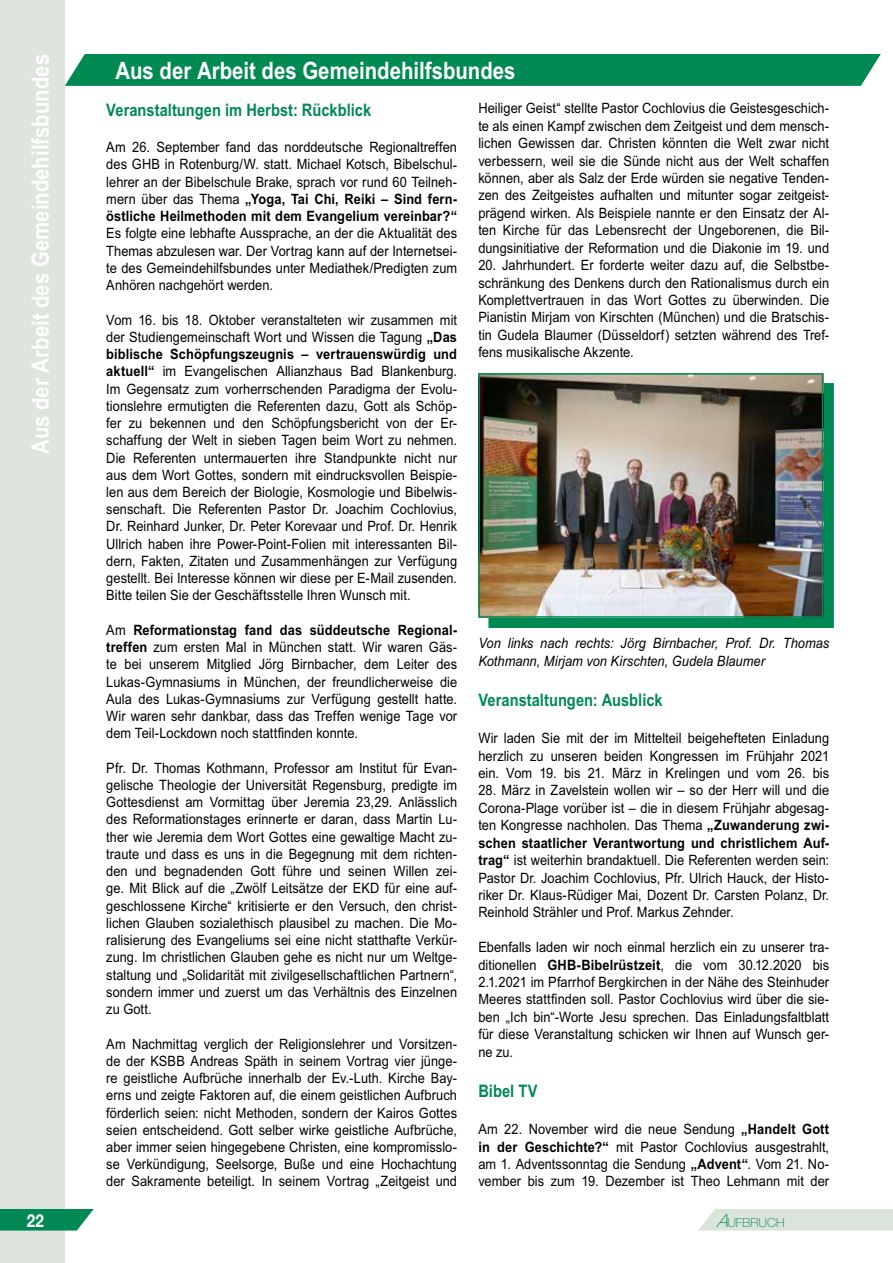
<style>
.page{position:relative;width:893px;height:1263px;background:#fff}
.page>*{position:absolute;margin:0;border:0;box-sizing:border-box;transform-origin:0 0}
.t1{font:700 24px "Arial";color:#fff;scale:.85 1}
.t2{font:700 18px "Helvetica Neue";color:#fff;scale:.85 1}
.t3{font:700 17.25px "Arial";color:#008953;scale:.85 1}
.t4{font:14.25px/17.2px "Arial";color:#000;text-align:justify;scale:.9 1}
.t5{font:italic 14.25px/17.4px "Arial";color:#000;scale:.9 1}
.t6{font:100 12.6px "Helvetica Neue";color:#008953}
.s1{font-weight:700}
.s2{font-style:italic;font-size:18px}
</style>
<div class="page">
<div style="left:699px;top:1209px;width:194px;height:21px;background:#dbe4da"></div>
<div style="left:0;top:0;width:65px;height:1263px;background:#dde5dc"></div>
<svg style="left:0;top:1209px;width:94px;height:21px;background:#179362"></svg>
<div style="left:489px;top:383px;width:345px;height:245px;background:#008953"></div>
<img style="left:481px;top:376px;width:339px;height:239px">
<div style="left:478px;top:373px;width:345px;height:245px;border:2px solid #008953"></div>
<div style="left:65px;top:54px;width:816px;height:32px;background:#008953"></div>
<h1 class="t1" style="left:27px;top:454px;width:472px;rotate:-90deg">Aus der Arbeit des Gemeindehilfsbundes</h1>
<h1 class="t1" style="left:115px;top:57px;width:472px">Aus der Arbeit des Gemeindehilfsbundes</h1>
<p class="t3" style="left:106px;top:100px;width:313px">Veranstaltungen im Herbst: Rückblick</p>
<p class="t4" style="left:106px;top:139px;width:391px">Am 26. September fand das norddeutsche Regionaltreffen des GHB in Rotenburg/W. statt. Michael Kotsch, Bibelschul&shy;lehrer an der Bibelschule Brake, sprach vor rund 60 Teilneh&shy;mern über das Thema <span class="s1">„Yoga, Tai Chi, Reiki – Sind fern&shy;östliche Heilmethoden mit dem Evangelium vereinbar?“</span></p>
<p class="t4" style="left:106px;top:225px;width:391px">Es folgte eine lebhafte Aussprache, an der die Aktualität des Themas abzulesen war. Der Vortrag kann auf der Internetsei&shy;te des Gemeindehilfsbundes unter Mediathek/Predigten zum Anhören nachgehört werden.</p>
<p class="t4" style="left:106px;top:311px;width:391px">Vom 16. bis 18. Oktober veranstalteten wir zusammen mit der Studiengemeinschaft Wort und Wissen die Tagung <span class="s1">„Das biblische Schöpfungszeugnis – vertrauenswürdig und aktuell“</span> im Evangelischen Allianzhaus Bad Blankenburg.<br>Im Gegensatz zum vorherrschenden Paradigma der Evolu&shy;tionslehre ermutigten die Referenten dazu, Gott als Schöp&shy;fer zu bekennen und den Schöpfungsbericht von der Er&shy;schaffung der Welt in sieben Tagen beim Wort zu nehmen.<br>Die Referenten untermauerten ihre Standpunkte nicht nur aus dem Wort Gottes, sondern mit eindrucksvollen Beispie&shy;len aus dem Bereich der Biologie, Kosmologie und Bibelwis&shy;senschaft. Die Referenten Pastor Dr. Joachim Cochlovius, Dr. Reinhard Junker, Dr. Peter Korevaar und Prof. Dr. Henrik Ullrich haben ihre Power-Point-Folien mit interessanten Bil&shy;dern, Fakten, Zitaten und Zusammenhängen zur Verfügung gestellt. Bei Interesse können wir diese per E-Mail zusenden.<br>Bitte teilen Sie der Geschäftsstelle Ihren Wunsch mit.</p>
<p class="t4" style="left:106px;top:621px;width:391px">Am <span class="s1">Reformationstag fand das süddeutsche Regional&shy;treffen</span> zum ersten Mal in München statt. Wir waren Gäs&shy;te bei unserem Mitglied Jörg Birnbacher, dem Leiter des Lukas-Gymnasiums in München, der freundlicherweise die Aula des Lukas-Gymnasiums zur Verfügung gestellt hatte.<br>Wir waren sehr dankbar, dass das Treffen wenige Tage vor dem Teil-Lockdown noch stattfinden konnte.</p>
<p class="t4" style="left:106px;top:759px;width:391px">Pfr. Dr. Thomas Kothmann, Professor am Institut für Evan&shy;gelische Theologie der Universität Regensburg, predigte im Gottesdienst am Vormittag über Jeremia 23,29. Anlässlich des Reformationstages erinnerte er daran, dass Martin Lu&shy;ther wie Jeremia dem Wort Gottes eine gewaltige Macht zu&shy;traute und dass es uns in die Begegnung mit dem richten&shy;den und begnadenden Gott führe und seinen Willen zei&shy;ge. Mit Blick auf die „Zwölf Leitsätze der EKD für eine auf&shy;geschlossene Kirche“ kritisierte er den Versuch, den christ&shy;lichen Glauben sozialethisch plausibel zu machen. Die Mo&shy;ralisierung des Evangeliums sei eine nicht statthafte Verkür&shy;zung. Im christlichen Glauben gehe es nicht nur um Weltge&shy;staltung und „Solidarität mit zivilgesellschaftlichen Partnern“, sondern immer und zuerst um das Verhältnis des Einzelnen zu Gott.</p>
<p class="t4" style="left:106px;top:1035px;width:391px">Am Nachmittag verglich der Religionslehrer und Vorsitzen&shy;de der KSBB Andreas Späth in seinem Vortrag vier jünge&shy;re geistliche Aufbrüche innerhalb der Ev.-Luth. Kirche Bay&shy;erns und zeigte Faktoren auf, die einem geistlichen Aufbruch förderlich seien: nicht Methoden, sondern der Kairos Gottes seien entscheidend. Gott selber wirke geistliche Aufbrüche, aber immer seien hingegebene Christen, eine kompromisslo&shy;se Verkündigung, Seelsorge, Buße und eine Hochachtung der Sakramente beteiligt. In seinem Vortrag „Zeitgeist und</p>
<p class="t4" style="left:478px;top:100px;width:391px">Heiliger Geist“ stellte Pastor Cochlovius die Geistesgeschich&shy;te als einen Kampf zwischen dem Zeitgeist und dem mensch&shy;lichen Gewissen dar. Christen könnten die Welt zwar nicht verbessern, weil sie die Sünde nicht aus der Welt schaffen können, aber als Salz der Erde würden sie negative Tenden&shy;zen des Zeitgeistes aufhalten und mitunter sogar zeitgeist&shy;prägend wirken. Als Beispiele nannte er den Einsatz der Al&shy;ten Kirche für das Lebensrecht der Ungeborenen, die Bil&shy;dungsinitiative der Reformation und die Diakonie im 19. und</p>
<p class="t4" style="left:478px;top:256px;width:391px">20. Jahrhundert. Er forderte weiter dazu auf, die Selbstbe&shy;schränkung des Denkens durch den Rationalismus durch ein Komplettvertrauen in das Wort Gottes zu überwinden. Die Pianistin Mirjam von Kirschten (München) und die Bratschis&shy;tin Gudela Blaumer (Düsseldorf) setzten während des Tref&shy;fens musikalische Akzente.</p>
<p class="t5" style="left:478px;top:634px;width:391px">Von links nach rechts: Jörg Birnbacher, Prof. Dr. Thomas<br>Kothmann, Mirjam von Kirschten, Gudela Blaumer</p>
<p class="t3" style="left:478px;top:690px;width:218px">Veranstaltungen: Ausblick</p>
<p class="t4" style="left:478px;top:729px;width:391px">Wir laden Sie mit der im Mittelteil beigehefteten Einladung herzlich zu unseren beiden Kongressen im Frühjahr 2021 ein. Vom 19. bis 21. März in Krelingen und vom 26. bis</p>
<p class="t4" style="left:478px;top:782px;width:391px">28. März in Zavelstein wollen wir – so der Herr will und die Corona-Plage vorüber ist – die in diesem Frühjahr abgesag&shy;ten Kongresse nachholen. Das Thema <span class="s1">„Zuwanderung zwi&shy;schen staatlicher Verantwortung und christlichem Auf&shy;trag“</span> ist weiterhin brandaktuell. Die Referenten werden sein:<br>Pastor Dr. Joachim Cochlovius, Pfr. Ulrich Hauck, der Histo&shy;riker Dr. Klaus-Rüdiger Mai, Dozent Dr. Carsten Polanz, Dr.<br>Reinhold Strähler und Prof. Markus Zehnder.</p>
<p class="t4" style="left:478px;top:938px;width:391px">Ebenfalls laden wir noch einmal herzlich ein zu unserer tra&shy;ditionellen <span class="s1">GHB-Bibelrüstzeit</span>, die vom 30.12.2020 bis 2.1.2021 im Pfarrhof Bergkirchen in der Nähe des Steinhuder Meeres stattfinden soll. Pastor Cochlovius wird über die sie&shy;ben „Ich bin“-Worte Jesu sprechen. Das Einladungsfaltblatt für diese Veranstaltung schicken wir Ihnen auf Wunsch ger&shy;ne zu.</p>
<p class="t3" style="left:478px;top:1081px;width:71px">Bibel TV</p>
<p class="t4" style="left:478px;top:1120px;width:391px">Am 22. November wird die neue Sendung <span class="s1">„Handelt Gott in der Geschichte?“</span> mit Pastor Cochlovius ausgestrahlt, am 1. Adventssonntag die Sendung <span class="s1">„Advent“</span>. Vom 21. No&shy;vember bis zum 19. Dezember ist Theo Lehmann mit der</p>
<p class="t2" style="left:27px;top:1209px;width:22px">22</p>
<p class="t6" style="left:716px;top:1215px;width:70px"><span class="s2">A</span>UFBRUCH</p>
</div>
